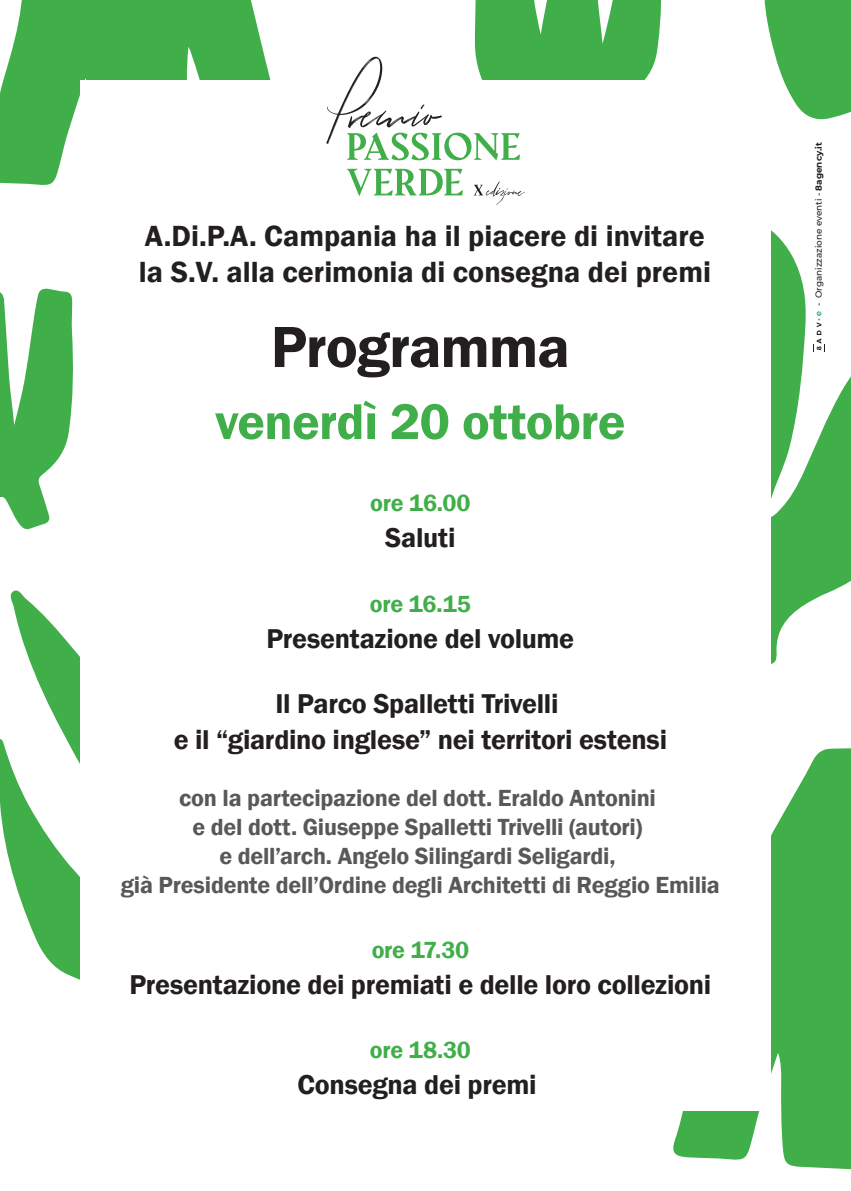
<style>
.page{position:relative;width:851px;height:1191px;background:#fff}
.page>*{position:absolute;margin:0;border:0;box-sizing:border-box;transform-origin:0 0}
.t1{font:600 60px "Franklin Gothic";letter-spacing:-.015em;color:#231f20}
.t2{font:600 52px "Franklin Gothic";letter-spacing:-.015em;color:#40ae49}
.t3{font:600 30px/36px "Franklin Gothic";color:#231f20}
.t4{font:600 28px/36px "Franklin Gothic";letter-spacing:-.01em;color:#231f20;text-align:center}
.t5{font:600 24px/28.8px "Franklin Gothic";letter-spacing:-.01em;color:#57585a;text-align:center}
.t6{font:600 24px "Franklin Gothic";letter-spacing:-.01em;color:#40ae49}
.t7{font:500 8.8px "Montserrat";color:#231f20}
.s1{font-weight:700}
</style>
<div class="page">
<svg style="left:0;top:590px;width:80px;height:390px"></svg>
<svg style="left:771px;top:230px;width:79px;height:434px;fill:#40ae49"></svg>
<svg style="left:673px;top:748px;width:177px;height:422px;fill:#40ae49"></svg>
<svg style="left:0;top:0;width:271px;height:185px;background:#56b75e"></svg>
<svg style="left:0;top:288px;width:73px;height:242px"></svg>
<svg style="left:764px;top:0;width:86px;height:120px"></svg>
<div style="left:80px;top:80px;width:690px;height:1031px;background:#fff"></div>
<svg style="left:813px;top:311px;width:12px;height:41px"></svg>
<svg style="left:347px;top:169px;width:116px;height:27px"></svg>
<svg style="left:326px;top:0;width:336px;height:160px"></svg>
<svg style="left:473px;top:181px;width:51px;height:24px"></svg>
<p class="t3" style="left:139px;top:218px;width:573px">A.Di.P.A. Campania ha il piacere di invitare la S.V. alla cerimonia di consegna dei premi</p>
<h1 class="t1" style="left:271px;top:310px;width:300px">Programma</h1>
<h2 class="t2" style="left:215px;top:389px;width:411px">venerdì 20 ottobre</h2>
<p class="t6" style="left:370px;top:488px;width:102px">ore 16.00</p>
<p class="t4" style="left:385px;top:520px;width:72px">Saluti</p>
<p class="t6" style="left:370px;top:589px;width:103px">ore 16.15</p>
<p class="t4" style="left:266px;top:621px;width:309px">Presentazione del volume</p>
<p class="t4" style="left:174px;top:685px;width:495px">Il Parco Spalletti Trivelli<br>e il “giardino inglese” nei territori estensi</p>
<p class="t5" style="left:121px;top:784px;width:600px">con la partecipazione del dott. Eraldo Antonini<br>e del dott. Giuseppe Spalletti Trivelli (autori)<br>e dell’arch. Angelo Silingardi Seligardi,<br>già Presidente dell’Ordine degli Architetti di Reggio Emilia</p>
<p class="t6" style="left:371px;top:934px;width:99px">ore 17.30</p>
<p class="t4" style="left:129px;top:966px;width:583px">Presentazione dei premiati e delle loro collezioni</p>
<p class="t6" style="left:370px;top:1035px;width:103px">ore 18.30</p>
<p class="t4" style="left:297px;top:1067px;width:241px">Consegna dei premi</p>
<p class="t7" style="left:812px;top:306px;width:166px;rotate:-90deg">- Organizzazione eventi - <span class="s1">8agency.it</span></p>
</div>
